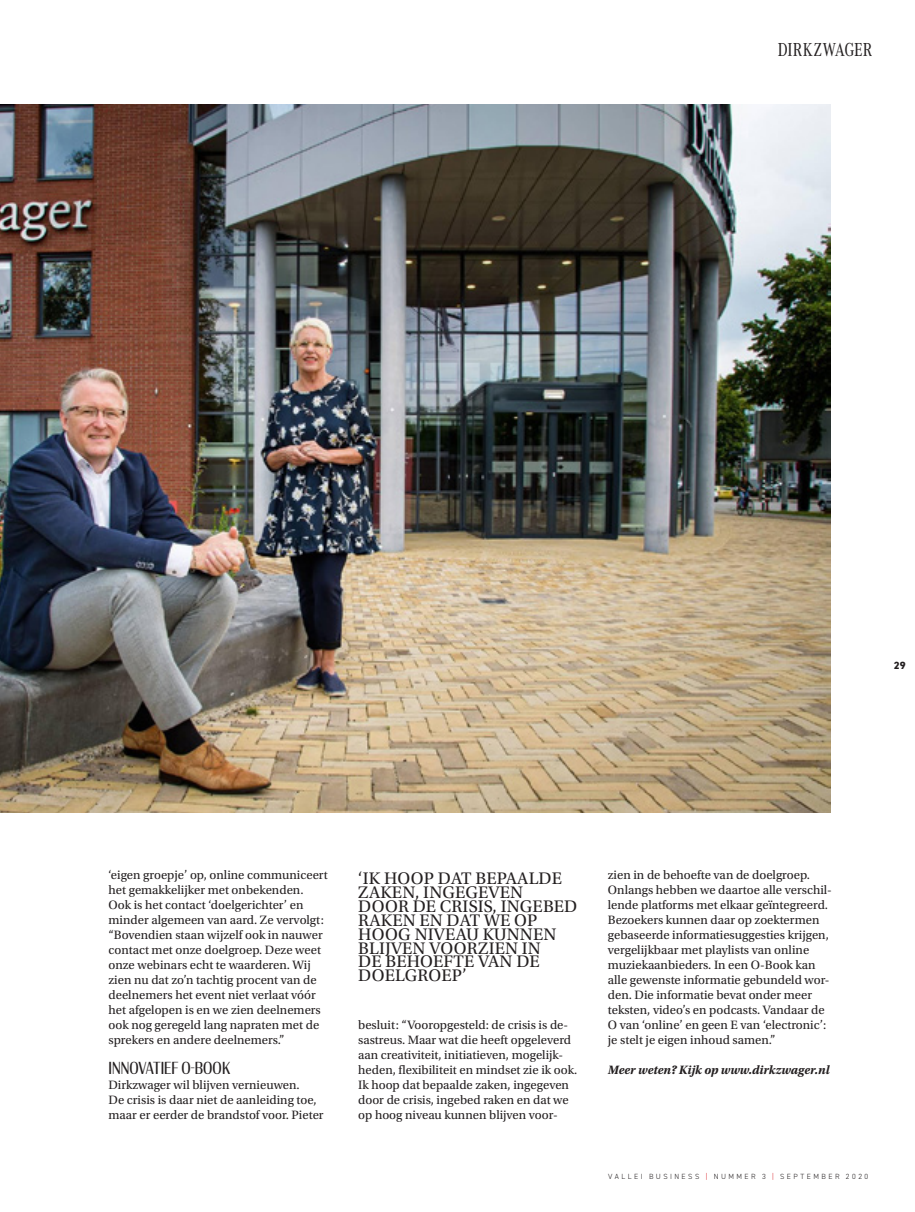
<style>
.page{position:relative;width:915px;height:1212px;background:#fff}
.page>*{position:absolute;margin:0;border:0;box-sizing:border-box;transform-origin:0 0}
.t1{font:19.5px "Corporate A Cond Pro";color:#231f20}
.streamer_utopia{font:17.7px/13.8px "Utopia Std";letter-spacing:.01em;color:#231f20}
.Tussenkop{font:16.5px "Condor Cond";color:#231f20}
.platte_tekst{font:12.75px/15px "Utopia Std";color:#231f20}
.platte_tekst-2{font:italic 700 12.75px "Utopia Std";color:#231f20}
.t2{font:800 10.5px "DIN2014";color:#231f20}
.t3{font:300 7.5px "DIN2014";letter-spacing:.325em;color:#231f20}
.s1{color:#d81c23}
</style>
<div class="page">
<img style="left:0;top:104px;width:830px;height:708px">
<p class="t1" style="left:777px;top:36px;width:96px">DIRKZWAGER</p>
<p class="t2" style="left:893px;top:658px;width:14px">29</p>
<p class="platte_tekst" style="left:108px;top:868px;width:220px">‘eigen groepje’ op, online communiceert het gemakkelijker met onbekenden.<br>Ook is het contact ‘doelgerichter’ en minder algemeen van aard. Ze vervolgt: “Bovendien staan wijzelf ook in nauwer contact met onze doelgroep. Deze weet onze webinars echt te waarderen. Wij zien nu dat zo’n tachtig procent van de deelnemers het event niet verlaat vóór het afgelopen is en we zien deelnemers ook nog geregeld lang napraten met de sprekers en andere deelnemers.”</p>
<p class="Tussenkop" style="left:108px;top:1058px;width:123px">INNOVATIEF O-BOOK</p>
<p class="platte_tekst" style="left:108px;top:1078px;width:216px">Dirkzwager wil blijven vernieuwen.<br>De crisis is daar niet de aanleiding toe, maar er eerder de brandstof voor. Pieter</p>
<p class="streamer_utopia" style="left:358px;top:872px;width:220px">‘IK HOOP DAT BEPAALDE<br>ZAKEN, INGEGEVEN<br>DOOR DE CRISIS, INGEBED<br>RAKEN EN DAT WE OP<br>HOOG NIVEAU KUNNEN<br>BLIJVEN VOORZIEN IN<br>DE BEHOEFTE VAN DE<br>DOELGROEP’</p>
<p class="platte_tekst" style="left:358px;top:1018px;width:220px">besluit: “Vooropgesteld: de crisis is de&shy;sastreus. Maar wat die heeft opgeleverd aan creativiteit, initiatieven, mogelijk&shy;heden, flexibiliteit en mindset zie ik ook.<br>Ik hoop dat bepaalde zaken, ingegeven door de crisis, ingebed raken en dat we op hoog niveau kunnen blijven voor-</p>
<p class="platte_tekst" style="left:607px;top:868px;width:225px">zien in de behoefte van de doelgroep.<br>Onlangs hebben we daartoe alle verschil&shy;lende platforms met elkaar geïntegreerd.<br>Bezoekers kunnen daar op zoektermen gebaseerde informatiesuggesties krijgen, vergelijkbaar met playlists van online muziekaanbieders. In een O-Book kan alle gewenste informatie gebundeld wor&shy;den. Die informatie bevat onder meer teksten, video’s en podcasts. Vandaar de O van ‘online’ en geen E van ‘electronic’: je stelt je eigen inhoud samen.”</p>
<p class="platte_tekst-2" style="left:607px;top:1062px;width:223px">Meer weten? Kijk op www.dirkzwager.nl</p>
<p class="t3" style="left:608px;top:1172px;width:261px">VALLEI BUSINESS <span class="s1">|</span> NUMMER 3 <span class="s1">|</span> SEPTEMBER 2020</p>
</div>
